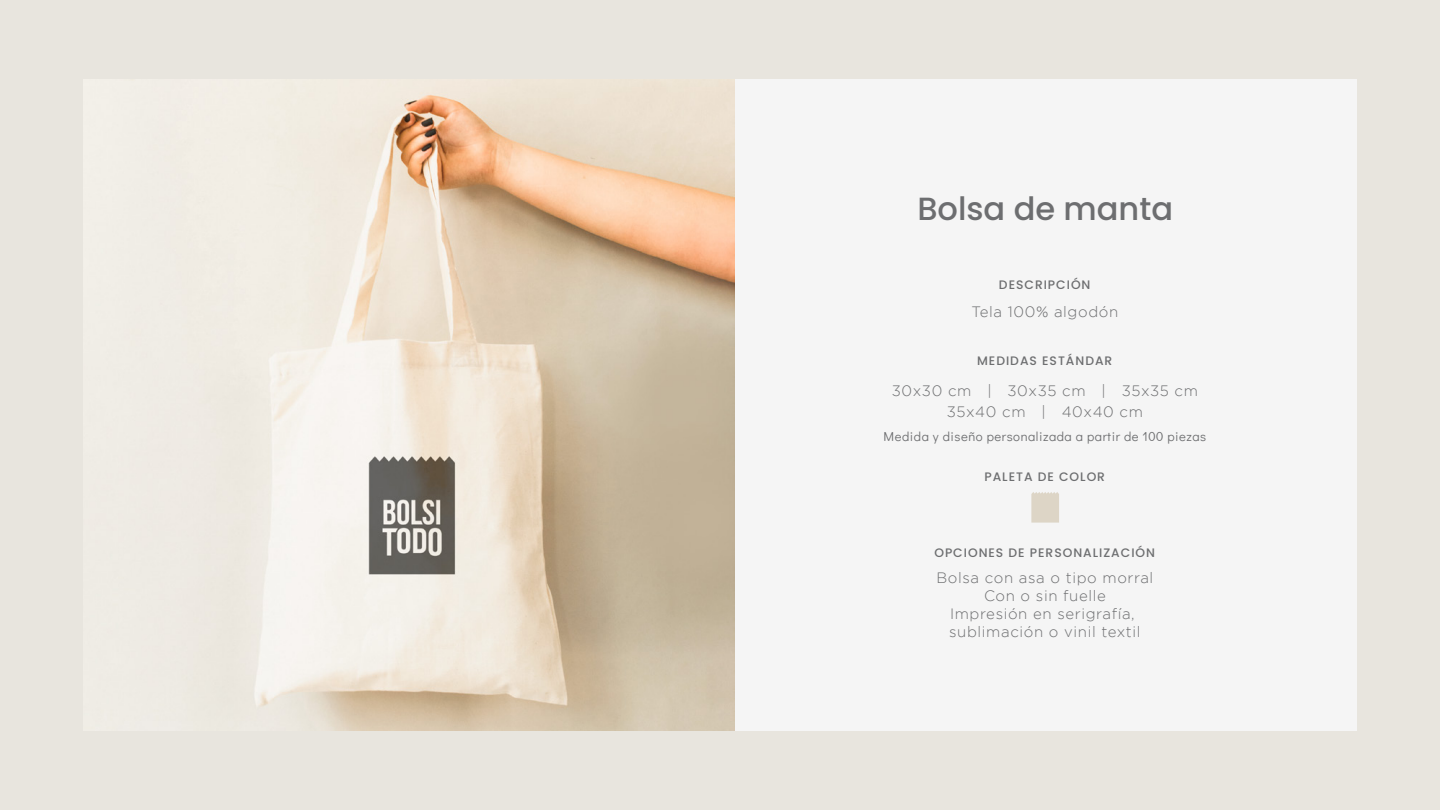
<style>
.page{position:relative;width:1440px;height:810px;background:#e8e5de}
.page>*{position:absolute;margin:0;border:0;box-sizing:border-box;transform-origin:0 0}
.t1{font:500 32.1px "Poppins";color:#6d6e70}
.t2{font:300 15px/18px "Gotham";letter-spacing:.04em;color:#6d6e70;text-align:center}
.t3{font:12.9px "Didact Gothic";letter-spacing:.04em;color:#6d6e70}
.t4{font:500 12.3px "Poppins";letter-spacing:.08em;color:#6d6e70}
</style>
<div class="page">
<div style="left:734px;top:79px;width:622px;height:652px;background:#f5f5f5"></div>
<img style="left:84px;top:79px;width:650px;height:652px">
<svg style="left:1031px;top:492px;width:28px;height:31px"></svg>
<h1 class="t1" style="left:917px;top:190px;width:257px">Bolsa de manta</h1>
<p class="t4" style="left:999px;top:278px;width:93px">DESCRIPCIÓN</p>
<p class="t2" style="left:972px;top:302px;width:148px">Tela 100% algodón</p>
<p class="t4" style="left:977px;top:353px;width:137px">MEDIDAS ESTÁNDAR</p>
<p class="t2" style="left:892px;top:380px;width:308px;line-height:21px">30x30 cm | 30x35 cm | 35x35 cm<br>35x40 cm | 40x40 cm</p>
<p class="t3" style="left:884px;top:427px;width:324px">Medida y diseño personalizada a partir de 100 piezas</p>
<p class="t4" style="left:984px;top:469px;width:122px">PALETA DE COLOR</p>
<p class="t4" style="left:934px;top:545px;width:222px">OPCIONES DE PERSONALIZACIÓN</p>
<p class="t2" style="left:937px;top:569px;width:218px">Bolsa con asa o tipo morral<br>Con o sin fuelle<br>Impresión en serigrafía, sublimación o vinil textil</p>
</div>
